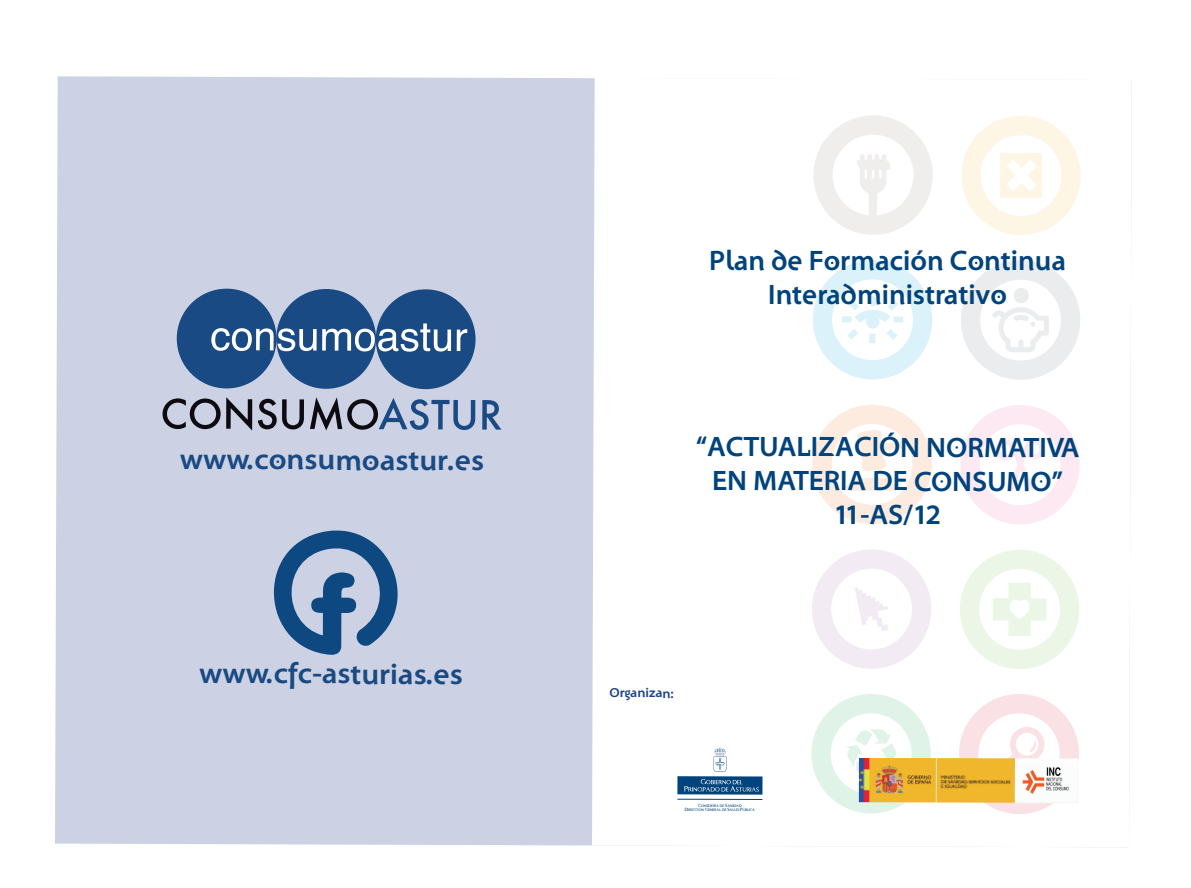
<style>
.page{position:relative;width:1191px;height:888px;background:#fff}
.page>*{position:absolute;margin:0;border:0;box-sizing:border-box;transform-origin:0 0}
.t1{font:700 29.12px "Santana";letter-spacing:-.005em;color:#1a4a83}
.t2{font:700 28.25px/33.9px "Santana";color:#01437c;text-align:center;scale:.96 1}
.t3{font:700 13.25px "Santana";letter-spacing:-.005em;color:#1e458a}
.t4{font:3.75px/4.4px "Asturica";letter-spacing:-.005em;color:#01437c;text-align:center}
</style>
<div class="page">
<div style="left:55px;top:76px;width:537px;height:770px;background:#ccd2e3"></div>
<svg style="left:592px;top:78px;width:539px;height:769px"></svg>
<svg style="left:959px;top:694px;width:120px;height:120px"></svg>
<svg style="left:811px;top:694px;width:120px;height:119px"></svg>
<svg style="left:811px;top:549px;width:120px;height:120px"></svg>
<svg style="left:812px;top:260px;width:120px;height:119px"></svg>
<svg style="left:813px;top:115px;width:120px;height:120px"></svg>
<svg style="left:959px;top:549px;width:120px;height:120px"></svg>
<svg style="left:961px;top:116px;width:119px;height:119px"></svg>
<svg style="left:960px;top:260px;width:120px;height:120px"></svg>
<svg style="left:960px;top:405px;width:119px;height:119px"></svg>
<svg style="left:812px;top:404px;width:120px;height:120px"></svg>
<div style="left:177px;top:288px;width:100px;height:100px;background:#1a4a83;border-radius:50%"></div>
<div style="left:276px;top:289px;width:100px;height:100px;background:#1a4a83;border-radius:50%"></div>
<div style="left:376px;top:289px;width:99px;height:100px;background:#1a4a83;border-radius:50%"></div>
<svg style="left:211px;top:323px;width:240px;height:29px"></svg>
<svg style="left:457px;top:329px;width:10px;height:22px"></svg>
<svg style="left:162px;top:397px;width:90px;height:33px;background:#8d909e"></svg>
<svg style="left:258px;top:399px;width:46px;height:30px"></svg>
<svg style="left:310px;top:397px;width:165px;height:33px;background:#8f9cb3"></svg>
<svg style="left:482px;top:400px;width:19px;height:29px"></svg>
<hr style="left:677px;top:799px;width:85px;height:1px;background:#01437c">
<div style="left:677px;top:776px;width:85px;height:18px;background:#01437c"></div>
<svg style="left:713px;top:747px;width:13px;height:25px"></svg>
<svg style="left:684px;top:779px;width:75px;height:12px"></svg>
<svg style="left:253px;top:519px;width:172px;height:136px;background:#90a7c4"></svg>
<img style="left:859px;top:758px;width:219px;height:45px">
<p class="t1" style="left:180px;top:442px;width:306px">www.consumoastur.es</p>
<p class="t1" style="left:199px;top:656px;width:265px">www.cfc-asturias.es</p>
<p class="t2" style="left:709px;top:244px;width:373px">Plan de Formación Continua<br>Interadministrativo</p>
<p class="t2" style="left:696px;top:430px;width:401px">“ACTUALIZACIÓN NORMATIVA<br>EN MATERIA DE CONSUMO”<br>11-AS/12</p>
<p class="t3" style="left:609px;top:685px;width:66px">Organizan:</p>
<p class="t4" style="left:685px;top:803px;width:72px">Consejería de Sanidad<br>Dirección General de Salud Pública</p>
</div>
